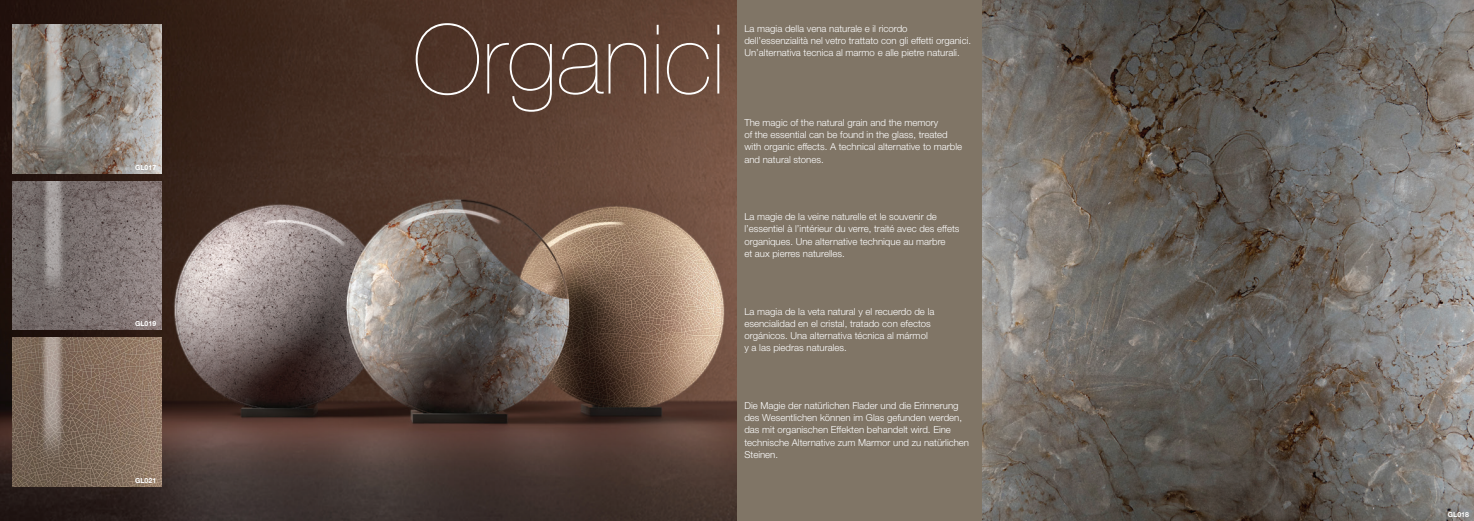
<style>
.page{position:relative;width:1474px;height:521px;background:#fff}
.page>*{position:absolute;margin:0;border:0;box-sizing:border-box;transform-origin:0 0}
.t1{font:200 96.25px "Helvetica Neue LT Std";color:#fff}
.t2{font:300 9.62px/12.2px "Helvetica Neue LT Std";color:#fff}
.t3{font:700 7px "Helvetica Neue LT Std";color:#fff}
</style>
<div class="page">
<div style="left:0;top:0;width:1473px;height:521px;background:#807566"></div>
<img style="left:0;top:0;width:737px;height:521px">
<img style="left:982px;top:0;width:491px;height:521px">
<img style="left:12px;top:25px;width:149px;height:149px">
<img style="left:12px;top:337px;width:149px;height:149px">
<img style="left:12px;top:181px;width:149px;height:149px">
<p class="t3" style="left:135px;top:163px;width:23px">GL017</p>
<p class="t3" style="left:135px;top:319px;width:23px">GL019</p>
<p class="t3" style="left:135px;top:476px;width:23px">GL021</p>
<h1 class="t1" style="left:412px;top:4px;width:313px">Organici</h1>
<p class="t2" style="left:744px;top:22px;width:228px">La magia della vena naturale e il ricordo dell’essenzialità nel vetro trattato con gli effetti organici.<br>Un’alternativa tecnica al marmo e alle pietre naturali.</p>
<p class="t2" style="left:744px;top:116px;width:219px">The magic of the natural grain and the memory<br>of the essential can be found in the glass, treated with organic effects. A technical alternative to marble and natural stones.</p>
<p class="t2" style="left:744px;top:210px;width:217px">La magie de la veine naturelle et le souvenir de l’essentiel à l’intérieur du verre, traité avec des effets organiques. Une alternative technique au marbre<br>et aux pierres naturelles.</p>
<p class="t2" style="left:744px;top:305px;width:191px">La magia de la veta natural y el recuerdo de la esencialidad en el cristal, tratado con efectos orgánicos. Una alternativa técnica al mármol y a las piedras naturales.</p>
<p class="t2" style="left:744px;top:399px;width:226px">Die Magie der natürlichen Flader und die Erinnerung des Wesentlichen können im Glas gefunden werden, das mit organischen Effekten behandelt wird. Eine technische Alternative zum Marmor und zu natürlichen Steinen.</p>
<p class="t3" style="left:1447px;top:510px;width:23px">GL018</p>
</div>
